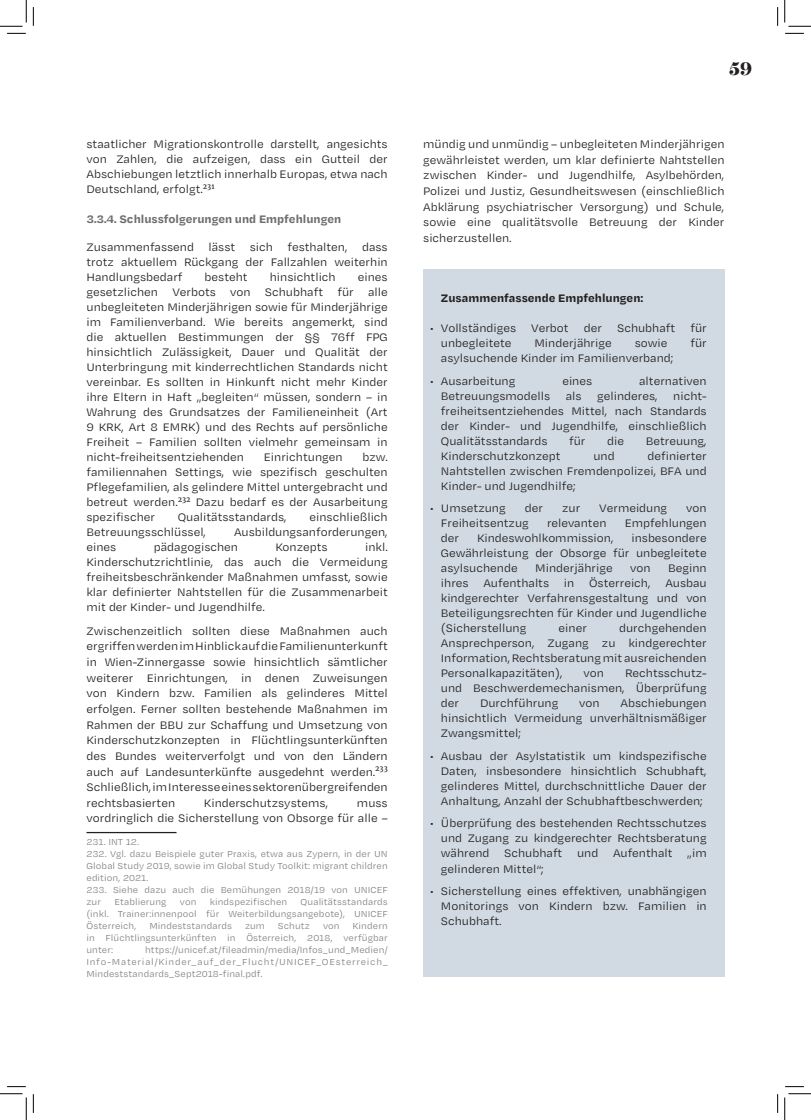
<style>
.page{position:relative;width:811px;height:1120px;background:#fff}
.page>*{position:absolute;margin:0;border:0;box-sizing:border-box;transform-origin:0 0}
.t1{font:900 18.75px "Temeraire Display";color:#231f20}
.Body_Text__10_Pt__le{font:12.5px/15px "Degular Text";color:#231f20;text-align:justify}
.Body_Text__10_Pt__le-2{font:700 12.5px "Degular Text";color:#6c6d70}
.Body_Text__10_Pt__le-3{font:700 12.5px "Degular Text";color:#231f20}
.Body_Text__10_Pt__le-4{font:10px/12px "Degular Text";letter-spacing:.01em;color:#808285;text-align:justify}
</style>
<div class="page">
<div style="left:423px;top:269px;width:301px;height:707px;background:#d1dae2"></div>
<hr style="left:86px;top:831px;width:90px;height:1px;background:#231f20">
<svg style="left:7px;top:33px;width:19px;height:1px"></svg>
<svg style="left:785px;top:33px;width:19px;height:1px"></svg>
<svg style="left:33px;top:7px;width:1px;height:19px"></svg>
<svg style="left:33px;top:1094px;width:1px;height:18px"></svg>
<svg style="left:777px;top:7px;width:1px;height:19px"></svg>
<svg style="left:777px;top:1094px;width:1px;height:18px"></svg>
<svg style="left:0;top:0;width:27px;height:27px"></svg>
<svg style="left:0;top:1093px;width:27px;height:26px"></svg>
<svg style="left:784px;top:0;width:27px;height:27px"></svg>
<svg style="left:784px;top:1093px;width:27px;height:26px"></svg>
<p class="Body_Text__10_Pt__le" style="left:86px;top:136px;width:303px">staatlicher Migrationskontrolle darstellt, angesichts von Zahlen, die aufzeigen, dass ein Gutteil der Abschiebungen letztlich innerhalb Europas, etwa nach Deutschland, erfolgt.<sup>231</sup></p>
<p class="Body_Text__10_Pt__le-2" style="left:86px;top:211px;width:256px">3.3.4. Schlussfolgerungen und Empfehlungen</p>
<p class="Body_Text__10_Pt__le" style="left:86px;top:239px;width:303px">Zusammenfassend lässt sich festhalten, dass trotz aktuellem Rückgang der Fallzahlen weiterhin Handlungsbedarf</p>
<p class="Body_Text__10_Pt__le" style="left:205px;top:269px;width:45px">besteht</p>
<p class="Body_Text__10_Pt__le" style="left:270px;top:269px;width:67px">hinsichtlich</p>
<p class="Body_Text__10_Pt__le" style="left:86px;top:269px;width:303px;text-indent:271px">eines gesetzlichen Verbots von Schubhaft für alle unbegleiteten Minderjährigen sowie für Minderjährige im Familienverband. Wie bereits angemerkt, sind die aktuellen Bestimmungen der §§ 76ff FPG hinsichtlich Zulässigkeit, Dauer und Qualität der Unterbringung mit kinderrechtlichen Standards nicht vereinbar. Es sollten in Hinkunft nicht mehr Kinder ihre Eltern in Haft „begleiten“ müssen, sondern – in Wahrung des Grundsatzes der Familieneinheit (Art 9 KRK, Art 8 EMRK) und des Rechts auf persönliche Freiheit – Familien sollten vielmehr gemeinsam in nicht-freiheitsentziehenden</p>
<p class="Body_Text__10_Pt__le" style="left:86px;top:449px;width:303px;text-indent:276px">bzw. familiennahen Settings, wie spezifisch geschulten Pflegefamilien, als gelindere Mittel untergebracht und betreut werden.<sup>232</sup> Dazu bedarf es der Ausarbeitung spezifischer</p>
<p class="Body_Text__10_Pt__le" style="left:264px;top:449px;width:80px">Einrichtungen</p>
<p class="Body_Text__10_Pt__le" style="left:178px;top:509px;width:111px">Qualitätsstandards,</p>
<p class="Body_Text__10_Pt__le" style="left:309px;top:509px;width:80px">einschließlich</p>
<p class="Body_Text__10_Pt__le" style="left:86px;top:524px;width:121px">Betreuungsschlüssel,</p>
<p class="Body_Text__10_Pt__le" style="left:234px;top:524px;width:155px">Ausbildungsanforderungen,</p>
<p class="Body_Text__10_Pt__le" style="left:86px;top:539px;width:31px">eines</p>
<p class="Body_Text__10_Pt__le" style="left:154px;top:539px;width:86px">pädagogischen</p>
<p class="Body_Text__10_Pt__le" style="left:276px;top:539px;width:54px">Konzepts</p>
<p class="Body_Text__10_Pt__le" style="left:86px;top:539px;width:303px;text-indent:279px">inkl.<br>Kinderschutzrichtlinie, das auch die Vermeidung freiheitsbeschränkender Maßnahmen umfasst, sowie klar definierter Nahtstellen für die Zusammenarbeit mit der Kinder- und Jugendhilfe.</p>
<p class="Body_Text__10_Pt__le" style="left:86px;top:622px;width:303px;line-height:15.6px">Zwischenzeitlich sollten diese Maßnahmen auch ergriffen werden im Hinblick auf die Familienunterkunft in Wien-Zinnergasse sowie hinsichtlich sämtlicher weiterer Einrichtungen, in denen Zuweisungen von Kindern bzw. Familien als gelinderes Mittel erfolgen. Ferner sollten bestehende Maßnahmen im Rahmen der BBU zur Schaffung und Umsetzung von Kinderschutzkonzepten in Flüchtlingsunterkünften des Bundes weiterverfolgt und von den Ländern auch auf Landesunterkünfte ausgedehnt werden.<sup>233<br></sup>Schließlich, im Interesse eines sektorenübergreifenden rechtsbasierten</p>
<p class="Body_Text__10_Pt__le" style="left:204px;top:794px;width:126px">Kinderschutzsystems,</p>
<p class="Body_Text__10_Pt__le" style="left:86px;top:794px;width:303px;line-height:15.6px;text-align:right">muss<br>vordringlich die Sicherstellung von Obsorge für alle –</p>
<p class="Body_Text__10_Pt__le-4" style="left:86px;top:834px;width:54px">231. INT 12.</p>
<p class="Body_Text__10_Pt__le-4" style="left:86px;top:846px;width:303px">232. Vgl. dazu Beispiele guter Praxis, etwa aus Zypern, in der UN Global Study 2019, sowie im Global Study Toolkit: migrant children edition, 2021.</p>
<p class="Body_Text__10_Pt__le-4" style="left:86px;top:882px;width:303px">233. Siehe dazu auch die Bemühungen 2018/19 von UNICEF zur</p>
<p class="Body_Text__10_Pt__le-4" style="left:114px;top:894px;width:54px">Etablierung</p>
<p class="Body_Text__10_Pt__le-4" style="left:180px;top:894px;width:18px">von</p>
<p class="Body_Text__10_Pt__le-4" style="left:210px;top:894px;width:79px">kindspezifischen</p>
<p class="Body_Text__10_Pt__le-4" style="left:86px;top:894px;width:303px;text-indent:214px">Qualitätsstandards (inkl. Trainer:innenpool für Weiterbildungsangebote), UNICEF Österreich,</p>
<p class="Body_Text__10_Pt__le-4" style="left:86px;top:918px;width:303px;text-indent:266px">Kindern in Flüchtlingsunterkünften in Österreich, 2018, verfügbar unter:</p>
<p class="Body_Text__10_Pt__le-4" style="left:149px;top:918px;width:84px">Mindeststandards</p>
<p class="Body_Text__10_Pt__le-4" style="left:245px;top:918px;width:22px">zum</p>
<p class="Body_Text__10_Pt__le-4" style="left:278px;top:918px;width:34px">Schutz</p>
<p class="Body_Text__10_Pt__le-4" style="left:323px;top:918px;width:18px">von</p>
<p class="Body_Text__10_Pt__le-4" style="left:86px;top:942px;width:303px;text-indent:59px">https://unicef.at/fileadmin/media/Infos_und_Medien/ Info-Material/Kinder_auf_der_Flucht/UNICEF_OEsterreich_ Mindeststandards_Sept2018-final.pdf.</p>
<h1 class="t1" style="left:729px;top:57px;width:25px">59</h1>
<p class="Body_Text__10_Pt__le" style="left:423px;top:136px;width:303px;line-height:15.6px">mündig und unmündig – unbegleiteten Minderjährigen gewährleistet werden, um klar definierte Nahtstellen zwischen Kinder- und Jugendhilfe, Asylbehörden, Polizei und Justiz, Gesundheitswesen (einschließlich Abklärung psychiatrischer Versorgung) und Schule, sowie eine qualitätsvolle Betreuung der Kinder sicherzustellen.</p>
<p class="Body_Text__10_Pt__le-3" style="left:441px;top:289px;width:204px">Zusammenfassende Empfehlungen:</p>
<p class="Body_Text__10_Pt__le" style="left:441px;top:320px;width:267px;text-indent:-11px">• Vollständiges Verbot der Schubhaft für unbegleitete</p>
<p class="Body_Text__10_Pt__le" style="left:534px;top:335px;width:79px">Minderjährige</p>
<p class="Body_Text__10_Pt__le" style="left:635px;top:335px;width:34px">sowie</p>
<p class="Body_Text__10_Pt__le" style="left:690px;top:335px;width:18px">für</p>
<p class="Body_Text__10_Pt__le" style="left:441px;top:350px;width:234px">asylsuchende Kinder im Familienverband;</p>
<p class="Body_Text__10_Pt__le" style="left:430px;top:372px;width:87px">• Ausarbeitung</p>
<p class="Body_Text__10_Pt__le" style="left:562px;top:372px;width:31px">eines</p>
<p class="Body_Text__10_Pt__le" style="left:441px;top:372px;width:267px;text-indent:198px">alternativen Betreuungsmodells als gelinderes, nicht&shy;freiheitsentziehendes Mittel, nach Standards der Kinder- und Jugendhilfe, einschließlich Qualitätsstandards</p>
<p class="Body_Text__10_Pt__le" style="left:569px;top:432px;width:18px">für</p>
<p class="Body_Text__10_Pt__le" style="left:607px;top:432px;width:18px">die</p>
<p class="Body_Text__10_Pt__le" style="left:646px;top:432px;width:62px">Betreuung,</p>
<p class="Body_Text__10_Pt__le" style="left:441px;top:447px;width:267px;text-indent:207px">definierter Nahtstellen zwischen Fremdenpolizei, BFA und Kinder- und Jugendhilfe;</p>
<p class="Body_Text__10_Pt__le" style="left:430px;top:500px;width:77px">• Umsetzung</p>
<p class="Body_Text__10_Pt__le" style="left:525px;top:500px;width:20px">der</p>
<p class="Body_Text__10_Pt__le" style="left:562px;top:500px;width:20px">zur</p>
<p class="Body_Text__10_Pt__le" style="left:599px;top:500px;width:69px">Vermeidung</p>
<p class="Body_Text__10_Pt__le" style="left:686px;top:500px;width:22px">von</p>
<p class="Body_Text__10_Pt__le" style="left:441px;top:515px;width:89px">Freiheitsentzug</p>
<p class="Body_Text__10_Pt__le" style="left:547px;top:515px;width:61px">relevanten</p>
<p class="Body_Text__10_Pt__le" style="left:625px;top:515px;width:84px">Empfehlungen</p>
<p class="Body_Text__10_Pt__le" style="left:441px;top:530px;width:20px">der</p>
<p class="Body_Text__10_Pt__le" style="left:477px;top:530px;width:138px">Kindeswohlkommission,</p>
<p class="Body_Text__10_Pt__le" style="left:441px;top:447px;width:121px">Kinderschutzkonzept</p>
<p class="Body_Text__10_Pt__le" style="left:593px;top:447px;width:23px">und</p>
<p class="Body_Text__10_Pt__le" style="left:441px;top:530px;width:267px;text-indent:190px">insbesondere Gewährleistung der Obsorge für unbegleitete asylsuchende</p>
<p class="Body_Text__10_Pt__le" style="left:535px;top:560px;width:79px">Minderjährige</p>
<p class="Body_Text__10_Pt__le" style="left:630px;top:560px;width:22px">von</p>
<p class="Body_Text__10_Pt__le" style="left:441px;top:560px;width:267px;text-indent:227px">Beginn ihres Aufenthalts in Österreich, Ausbau kindgerechter Verfahrensgestaltung und von Beteiligungsrechten für Kinder und Jugendliche (Sicherstellung</p>
<p class="Body_Text__10_Pt__le" style="left:441px;top:620px;width:267px;text-indent:178px">durchgehenden Ansprechperson, Zugang zu kindgerechter Information, Rechtsberatung mit ausreichenden Personalkapazitäten),</p>
<p class="Body_Text__10_Pt__le" style="left:558px;top:620px;width:30px">einer</p>
<p class="Body_Text__10_Pt__le" style="left:441px;top:665px;width:267px;text-indent:184px">Rechtsschutz&shy;und Beschwerdemechanismen, Überprüfung der</p>
<p class="Body_Text__10_Pt__le" style="left:583px;top:665px;width:22px">von</p>
<p class="Body_Text__10_Pt__le" style="left:480px;top:695px;width:80px">Durchführung</p>
<p class="Body_Text__10_Pt__le" style="left:579px;top:695px;width:22px">von</p>
<p class="Body_Text__10_Pt__le" style="left:441px;top:695px;width:267px;text-indent:180px">Abschiebungen hinsichtlich Vermeidung unverhältnismäßiger Zwangsmittel;</p>
<p class="Body_Text__10_Pt__le" style="left:441px;top:747px;width:267px;text-indent:-11px">• Ausbau der Asylstatistik um kindspezifische Daten, insbesondere hinsichtlich Schubhaft, gelinderes Mittel, durchschnittliche Dauer der Anhaltung, Anzahl der Schubhaftbeschwerden;</p>
<p class="Body_Text__10_Pt__le" style="left:441px;top:815px;width:267px;text-indent:-11px">• Überprüfung des bestehenden Rechtsschutzes und Zugang zu kindgerechter Rechtsberatung während Schubhaft und Aufenthalt „im gelinderen Mittel“;</p>
<p class="Body_Text__10_Pt__le" style="left:441px;top:882px;width:267px;text-indent:-11px">• Sicherstellung eines effektiven, unabhängigen Monitorings von Kindern bzw. Familien in Schubhaft.</p>
</div>
